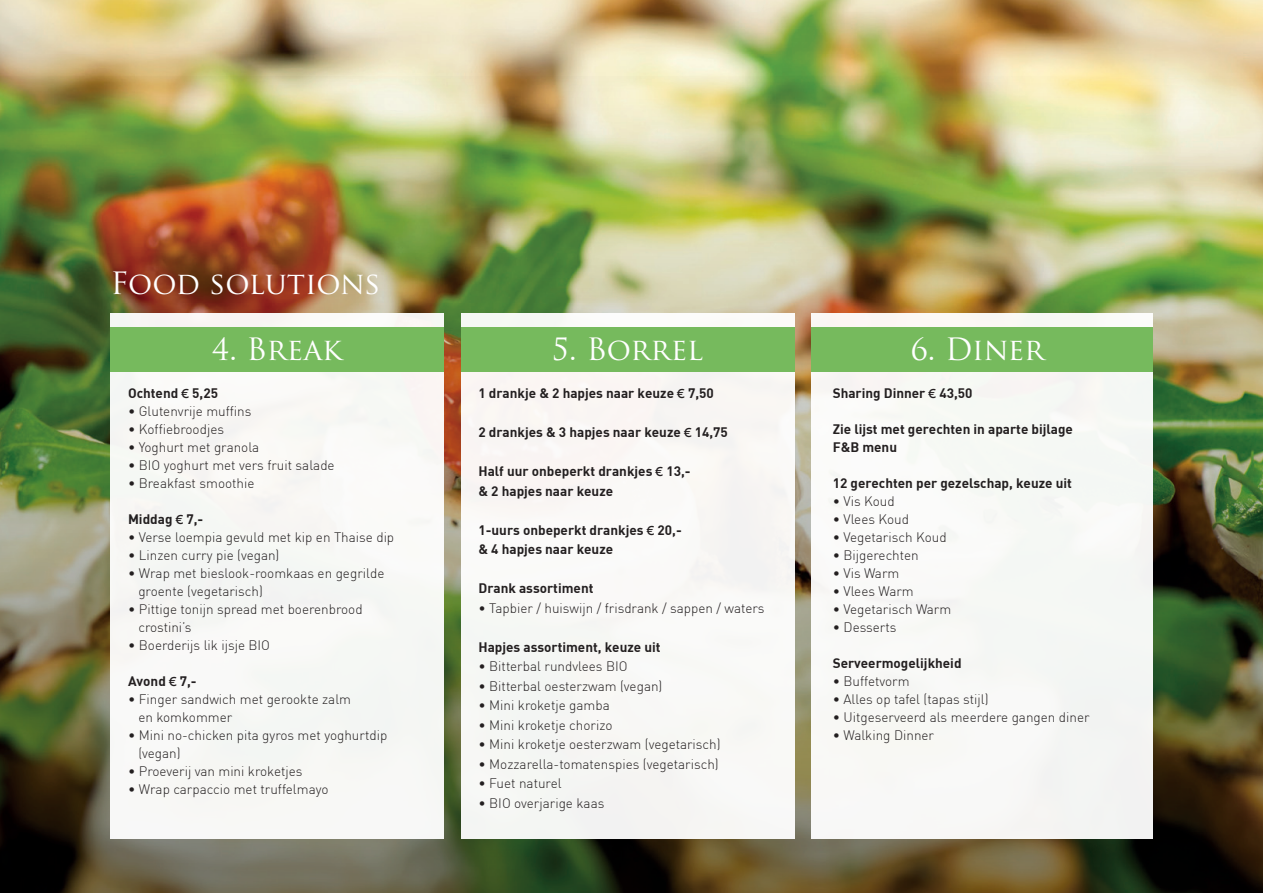
<style>
.page{position:relative;width:1263px;height:893px;background:#fff}
.page>*{position:absolute;margin:0;border:0;box-sizing:border-box;transform-origin:0 0}
.t1{font:30px "Trajan Pro";color:#fff}
.t2{font:300 13.5px/18px "DIN";color:#231f20}
.t3{font:13.5px/19.5px "DIN Bold";color:#231f20}
.s1{font-family:"Futura PT";font-weight:500}
</style>
<div class="page">
<img style="left:0;top:0;width:1263px;height:76px">
<img style="left:0;top:76px;width:1263px;height:817px">
<div style="left:110px;top:314px;width:334px;height:525px;background:#f8f8f4"></div>
<div style="left:110px;top:327px;width:334px;height:44px;background:#76ba5d"></div>
<div style="left:461px;top:314px;width:333px;height:525px;background:#f9f7f4"></div>
<div style="left:461px;top:327px;width:333px;height:44px;background:#76ba5d"></div>
<div style="left:811px;top:314px;width:341px;height:525px;background:#f8f8f4"></div>
<div style="left:811px;top:327px;width:341px;height:44px;background:#76ba5d"></div>
<h1 class="t1" style="left:110px;top:264px;width:272px">Food solutions</h1>
<h1 class="t1" style="left:212px;top:330px;width:131px">4. Break</h1>
<p class="t3" style="left:128px;top:383px;width:92px">Ochtend <span class="s1">€</span> 5,25</p>
<p class="t2" style="left:128px;top:402px;width:125px">• Glutenvrije muffins</p>
<p class="t2" style="left:128px;top:420px;width:98px">• Koffiebroodjes</p>
<p class="t2" style="left:128px;top:438px;width:133px">• Yoghurt met granola</p>
<p class="t2" style="left:128px;top:456px;width:208px">• BIO yoghurt met vers fruit salade</p>
<p class="t2" style="left:128px;top:474px;width:128px">• Breakfast smoothie</p>
<p class="t3" style="left:128px;top:509px;width:77px">Middag <span class="s1">€</span> 7,-</p>
<p class="t2" style="left:128px;top:528px;width:268px">• Verse loempia gevuld met kip en Thaise dip</p>
<p class="t2" style="left:128px;top:546px;width:153px">• Linzen curry pie (vegan)</p>
<p class="t2" style="left:138px;top:564px;width:248px;text-indent:-10px">• Wrap met bieslook-roomkaas en gegrilde groente (vegetarisch)</p>
<p class="t2" style="left:138px;top:600px;width:226px;text-indent:-10px">• Pittige tonijn spread met boerenbrood crostini’s</p>
<p class="t2" style="left:128px;top:636px;width:144px">• Boerderijs lik ijsje BIO</p>
<p class="t3" style="left:128px;top:671px;width:70px">Avond <span class="s1">€</span> 7,-</p>
<p class="t2" style="left:138px;top:690px;width:214px;text-indent:-10px">• Finger sandwich met gerookte zalm en komkommer</p>
<p class="t2" style="left:138px;top:726px;width:250px;text-indent:-10px">• Mini no-chicken pita gyros met yoghurtdip (vegan)</p>
<p class="t2" style="left:128px;top:762px;width:176px">• Proeverij van mini kroketjes</p>
<p class="t2" style="left:128px;top:780px;width:202px">• Wrap carpaccio met truffelmayo</p>
<h1 class="t1" style="left:552px;top:330px;width:153px">5. Borrel</h1>
<p class="t3" style="left:478px;top:383px;width:237px">1 drankje &amp; 2 hapjes naar keuze <span class="s1">€</span> 7,50</p>
<p class="t3" style="left:478px;top:422px;width:251px">2 drankjes &amp; 3 hapjes naar keuze <span class="s1">€</span> 14,75</p>
<p class="t3" style="left:478px;top:461px;width:214px">Half uur onbeperkt drankjes <span class="s1">€</span> 13,- &amp; 2 hapjes naar keuze</p>
<p class="t3" style="left:478px;top:520px;width:205px">1-uurs onbeperkt drankjes <span class="s1">€</span> 20,- &amp; 4 hapjes naar keuze</p>
<p class="t3" style="left:478px;top:578px;width:117px">Drank assortiment</p>
<p class="t2" style="left:478px;top:599px;width:288px">• Tapbier / huiswijn / frisdrank / sappen / waters</p>
<p class="t3" style="left:478px;top:637px;width:184px">Hapjes assortiment, keuze uit</p>
<p class="t2" style="left:478px;top:657px;width:151px">• Bitterbal rundvlees BIO</p>
<p class="t2" style="left:478px;top:677px;width:186px">• Bitterbal oesterzwam (vegan)</p>
<p class="t2" style="left:478px;top:696px;width:133px">• Mini kroketje gamba</p>
<p class="t2" style="left:478px;top:716px;width:136px">• Mini kroketje chorizo</p>
<p class="t2" style="left:478px;top:735px;width:244px">• Mini kroketje oesterzwam (vegetarisch)</p>
<p class="t2" style="left:478px;top:755px;width:242px">• Mozzarella-tomatenspies (vegetarisch)</p>
<p class="t2" style="left:478px;top:774px;width:85px">• Fuet naturel</p>
<p class="t2" style="left:478px;top:794px;width:127px">• BIO overjarige kaas</p>
<h1 class="t1" style="left:911px;top:330px;width:135px">6. Diner</h1>
<p class="t3" style="left:833px;top:383px;width:141px">Sharing Dinner <span class="s1">€</span> 43,50</p>
<p class="t3" style="left:833px;top:420px;width:242px;line-height:18px">Zie lijst met gerechten in aparte bijlage<br>F&amp;B menu</p>
<p class="t3" style="left:833px;top:473px;width:241px">12 gerechten per gezelschap, keuze uit</p>
<p class="t2" style="left:833px;top:492px;width:64px">• Vis Koud</p>
<p class="t2" style="left:833px;top:510px;width:78px">• Vlees Koud</p>
<p class="t2" style="left:833px;top:528px;width:116px">• Vegetarisch Koud</p>
<p class="t2" style="left:833px;top:546px;width:88px">• Bijgerechten</p>
<p class="t2" style="left:833px;top:564px;width:68px">• Vis Warm</p>
<p class="t2" style="left:833px;top:582px;width:83px">• Vlees Warm</p>
<p class="t2" style="left:833px;top:600px;width:120px">• Vegetarisch Warm</p>
<p class="t2" style="left:833px;top:618px;width:65px">• Desserts</p>
<p class="t3" style="left:833px;top:653px;width:130px">Serveermogelijkheid</p>
<p class="t2" style="left:833px;top:672px;width:78px">• Buffetvorm</p>
<p class="t2" style="left:833px;top:690px;width:157px">• Alles op tafel (tapas stijl)</p>
<p class="t2" style="left:833px;top:708px;width:258px">• Uitgeserveerd als meerdere gangen diner</p>
<p class="t2" style="left:833px;top:726px;width:103px">• Walking Dinner</p>
</div>
